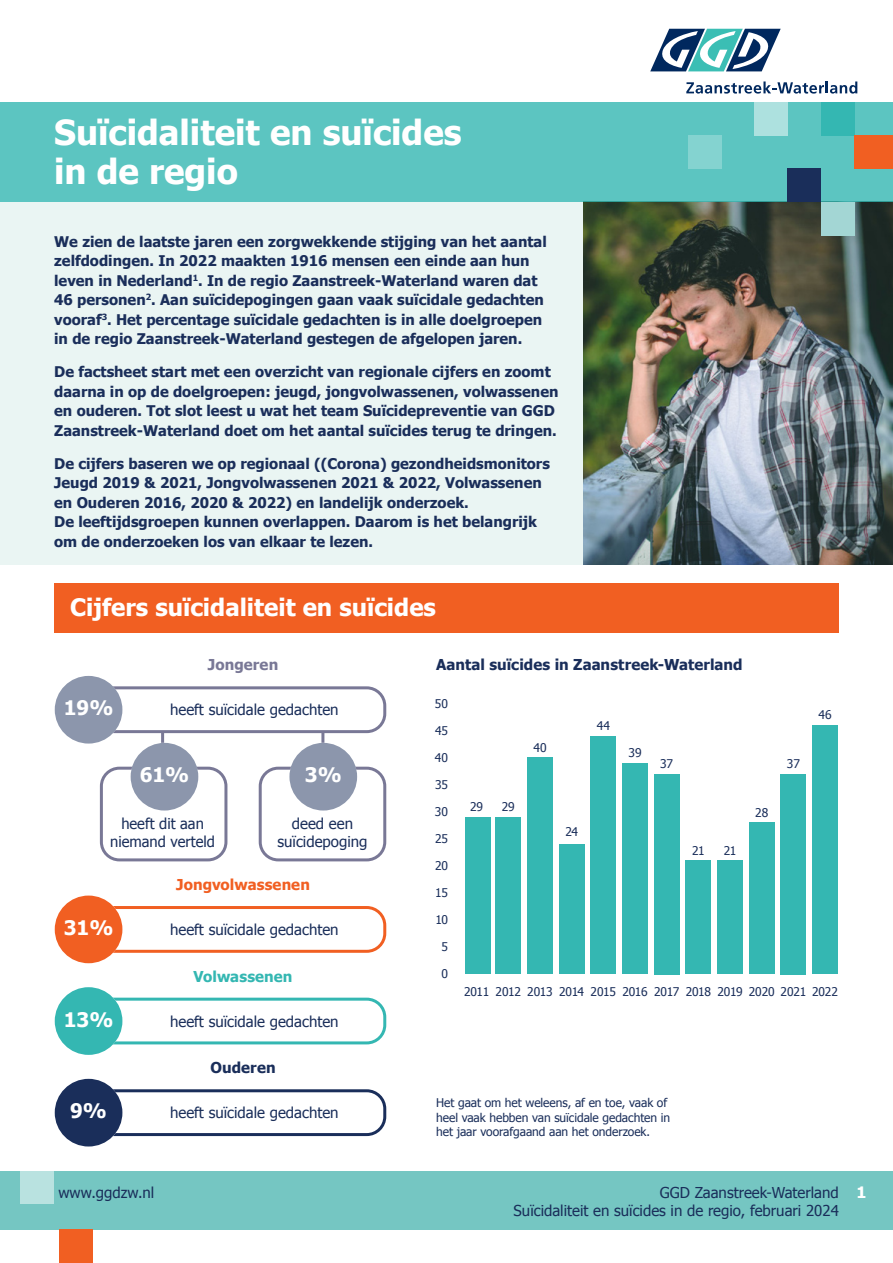
<style>
.page{position:relative;width:893px;height:1263px;background:#fff}
.page>*{position:absolute;margin:0;border:0;box-sizing:border-box;transform-origin:0 0}
.Hoodfkop{font:700 34.5px/39px "Tahoma";color:#fff}
.t1{font:700 24px "Tahoma";color:#fff}
.t2{font:700 19.95px "Tahoma";color:#fff}
.t3{font:700 15.75px "Tahoma";color:#fff}
.t4{font:15px/18px "Tahoma";color:#1a2e5a;text-align:center}
.t5{font:700 15px "Tahoma";letter-spacing:.005em;color:#1a2e5a}
.t6{font:700 15px "Tahoma";letter-spacing:.005em;color:#f15f22}
.t7{font:700 15px "Tahoma";letter-spacing:.005em;color:#34b7b2}
.t8{font:700 15px "Tahoma";letter-spacing:.005em;color:#797896}
.Intro{font:700 14.7px/19.5px "Tahoma";color:#1a2e5a}
.t9{font:12px/14.4px "Tahoma";letter-spacing:-.005em;color:#1a2e5a}
</style>
<div class="page">
<div style="left:0;top:202px;width:893px;height:362px;background:#eaf5f3"></div>
<img style="left:583px;top:202px;width:310px;height:362px">
<div style="left:0;top:102px;width:893px;height:100px;background:#5cc5c1"></div>
<div style="left:688px;top:135px;width:33px;height:34px;background:#84d3d0"></div>
<div style="left:754px;top:102px;width:34px;height:33px;background:#ade1df"></div>
<div style="left:821px;top:102px;width:33px;height:33px;background:#34b7b2"></div>
<div style="left:854px;top:135px;width:39px;height:34px;background:#f15f22"></div>
<div style="left:821px;top:202px;width:33px;height:33px;background:#a3d6d4"></div>
<div style="left:788px;top:169px;width:33px;height:33px;background:#1a2e5a"></div>
<svg style="left:650px;top:29px;width:131px;height:42px"></svg>
<svg style="left:686px;top:81px;width:171px;height:13px"></svg>
<div style="left:0;top:1171px;width:893px;height:59px;background:#75c6c2"></div>
<div style="left:21px;top:1171px;width:33px;height:33px;background:#b9e2e0"></div>
<div style="left:60px;top:1230px;width:33px;height:33px;background:#f15f22"></div>
<div style="left:465px;top:817px;width:25px;height:157px;background:#34b7b2"></div>
<div style="left:527px;top:758px;width:26px;height:216px;background:#34b7b2"></div>
<div style="left:559px;top:844px;width:25px;height:130px;background:#34b7b2"></div>
<div style="left:591px;top:736px;width:25px;height:238px;background:#34b7b2"></div>
<div style="left:622px;top:763px;width:26px;height:211px;background:#34b7b2"></div>
<div style="left:654px;top:774px;width:25px;height:200px;background:#34b7b2"></div>
<div style="left:686px;top:860px;width:25px;height:114px;background:#34b7b2"></div>
<div style="left:717px;top:860px;width:26px;height:114px;background:#34b7b2"></div>
<div style="left:749px;top:823px;width:25px;height:151px;background:#34b7b2"></div>
<div style="left:781px;top:774px;width:25px;height:200px;background:#34b7b2"></div>
<div style="left:812px;top:725px;width:26px;height:249px;background:#34b7b2"></div>
<div style="left:54px;top:583px;width:785px;height:49px;background:#f15f22"></div>
<div style="left:496px;top:817px;width:25px;height:157px;background:#34b7b2"></div>
<svg style="left:161px;top:733px;width:3px;height:10px"></svg>
<svg style="left:321px;top:733px;width:3px;height:10px"></svg>
<div style="left:100px;top:767px;width:127px;height:94px;border:3px solid #797896;border-radius:18px"></div>
<div style="left:259px;top:767px;width:127px;height:94px;border:3px solid #797896;border-radius:18px"></div>
<div style="left:131px;top:743px;width:67px;height:67px;background:#8c96ac;border-radius:50%"></div>
<div style="left:289px;top:743px;width:68px;height:67px;background:#8c96ac;border-radius:50%"></div>
<div style="left:72px;top:686px;width:314px;height:47px;border:3px solid #797896;border-radius:18px"></div>
<div style="left:55px;top:676px;width:67px;height:67px;background:#8c96ac;border-radius:50%"></div>
<div style="left:72px;top:906px;width:314px;height:47px;border:3px solid #f15f22;border-radius:18px"></div>
<div style="left:55px;top:895px;width:67px;height:68px;background:#f15f22;border-radius:50%"></div>
<div style="left:72px;top:998px;width:314px;height:46px;border:3px solid #34b7b2;border-radius:18px"></div>
<div style="left:55px;top:987px;width:67px;height:68px;background:#34b7b2;border-radius:50%"></div>
<div style="left:72px;top:1089px;width:314px;height:47px;border:3px solid #1a2e5a;border-radius:18px"></div>
<div style="left:55px;top:1079px;width:67px;height:67px;background:#1a2e5a;border-radius:50%"></div>
<h1 class="Hoodfkop" style="left:54px;top:111px;width:409px">Suïcidaliteit en suïcides in de regio</h1>
<p class="Intro" style="left:54px;top:230px;width:494px">We zien de laatste jaren een zorgwekkende stijging van het aantal zelfdodingen. In 2022 maakten 1916 mensen een einde aan hun leven in Nederland<sup>1</sup>. In de regio Zaanstreek-Waterland waren dat 46 personen<sup>2</sup>. Aan suïcidepogingen gaan vaak suïcidale gedachten vooraf<sup>3</sup>. Het percentage suïcidale gedachten is in alle doelgroepen in de regio Zaanstreek-Waterland gestegen de afgelopen jaren.</p>
<p class="Intro" style="left:54px;top:361px;width:506px">De factsheet start met een overzicht van regionale cijfers en zoomt daarna in op de doelgroepen: jeugd, jongvolwassenen, volwassenen en ouderen. Tot slot leest u wat het team Suïcidepreventie van GGD Zaanstreek-Waterland doet om het aantal suïcides terug te dringen.</p>
<p class="Intro" style="left:54px;top:452px;width:497px">De cijfers baseren we op regionaal ((Corona) gezondheidsmonitors Jeugd 2019 &amp; 2021, Jongvolwassenen 2021 &amp; 2022, Volwassenen en Ouderen 2016, 2020 &amp; 2022) en landelijk onderzoek.<br>De leeftijdsgroepen kunnen overlappen. Daarom is het belangrijk om de onderzoeken los van elkaar te lezen.</p>
<p class="t1" style="left:70px;top:590px;width:367px">Cijfers suïcidaliteit en suïcides</p>
<p class="t8" style="left:208px;top:654px;width:72px">Jongeren</p>
<p class="t2" style="left:64px;top:694px;width:51px">19%</p>
<p class="t4" style="left:170px;top:700px;width:170px">heeft suïcidale gedachten</p>
<p class="t2" style="left:140px;top:761px;width:51px">61%</p>
<p class="t2" style="left:305px;top:761px;width:38px">3%</p>
<p class="t4" style="left:110px;top:814px;width:106px">heeft dit aan niemand verteld</p>
<p class="t4" style="left:292px;top:814px;width:63px">deed een</p>
<p class="t4" style="left:278px;top:832px;width:91px">suïcidepoging</p>
<p class="t6" style="left:176px;top:874px;width:135px">Jongvolwassenen</p>
<p class="t2" style="left:64px;top:914px;width:51px">31%</p>
<p class="t4" style="left:170px;top:920px;width:170px">heeft suïcidale gedachten</p>
<p class="t7" style="left:194px;top:966px;width:100px">Volwassenen</p>
<p class="t2" style="left:64px;top:1005px;width:51px">13%</p>
<p class="t4" style="left:170px;top:1012px;width:170px">heeft suïcidale gedachten</p>
<p class="t5" style="left:210px;top:1057px;width:67px">Ouderen</p>
<p class="t2" style="left:70px;top:1097px;width:38px">9%</p>
<p class="t4" style="left:170px;top:1103px;width:170px">heeft suïcidale gedachten</p>
<p class="t5" style="left:436px;top:654px;width:308px">Aantal suïcides in Zaanstreek-Waterland</p>
<p class="t9" style="left:435px;top:696px;width:15px">50</p>
<p class="t9" style="left:435px;top:723px;width:14px">45</p>
<p class="t9" style="left:435px;top:750px;width:15px">40</p>
<p class="t9" style="left:435px;top:777px;width:14px">35</p>
<p class="t9" style="left:435px;top:804px;width:15px">30</p>
<p class="t9" style="left:435px;top:831px;width:15px">25</p>
<p class="t9" style="left:435px;top:858px;width:14px">20</p>
<p class="t9" style="left:435px;top:885px;width:14px">15</p>
<p class="t9" style="left:435px;top:912px;width:14px">10</p>
<p class="t9" style="left:442px;top:939px;width:8px">5</p>
<p class="t9" style="left:442px;top:966px;width:8px">0</p>
<p class="t9" style="left:597px;top:718px;width:15px">44</p>
<p class="t9" style="left:533px;top:740px;width:15px">40</p>
<p class="t9" style="left:628px;top:745px;width:15px">39</p>
<p class="t9" style="left:660px;top:756px;width:14px">37</p>
<p class="t9" style="left:470px;top:799px;width:15px">29</p>
<p class="t9" style="left:502px;top:799px;width:15px">29</p>
<p class="t9" style="left:565px;top:824px;width:14px">24</p>
<p class="t9" style="left:692px;top:842px;width:14px">21</p>
<p class="t9" style="left:724px;top:842px;width:14px">21</p>
<p class="t9" style="left:755px;top:805px;width:15px">28</p>
<p class="t9" style="left:787px;top:756px;width:14px">37</p>
<p class="t9" style="left:818px;top:707px;width:15px">46</p>
<p class="t9" style="left:686px;top:984px;width:27px">2018</p>
<p class="t9" style="left:464px;top:984px;width:27px">2011</p>
<p class="t9" style="left:496px;top:984px;width:27px">2012</p>
<p class="t9" style="left:527px;top:984px;width:27px">2013</p>
<p class="t9" style="left:559px;top:984px;width:26px">2014</p>
<p class="t9" style="left:591px;top:984px;width:27px">2015</p>
<p class="t9" style="left:622px;top:984px;width:27px">2016</p>
<p class="t9" style="left:654px;top:984px;width:27px">2017</p>
<p class="t9" style="left:717px;top:984px;width:27px">2019</p>
<p class="t9" style="left:749px;top:984px;width:27px">2020</p>
<p class="t9" style="left:781px;top:984px;width:27px">2021</p>
<p class="t9" style="left:812px;top:984px;width:27px">2022</p>
<p class="t9" style="left:436px;top:1095px;width:236px">Het gaat om het weleens, af en toe, vaak of heel vaak hebben van suïcidale gedachten in het jaar voorafgaand aan het onderzoek.</p>
<p class="t4" style="left:660px;top:1182px;width:180px">GGD Zaanstreek-Waterland</p>
<p class="t4" style="left:514px;top:1200px;width:327px">Suïcidaliteit en suïcides in de regio, februari 2024</p>
<p class="t4" style="left:58px;top:1183px;width:97px">www.ggdzw.nl</p>
<p class="t3" style="left:856px;top:1181px;width:12px">1</p>
</div>
